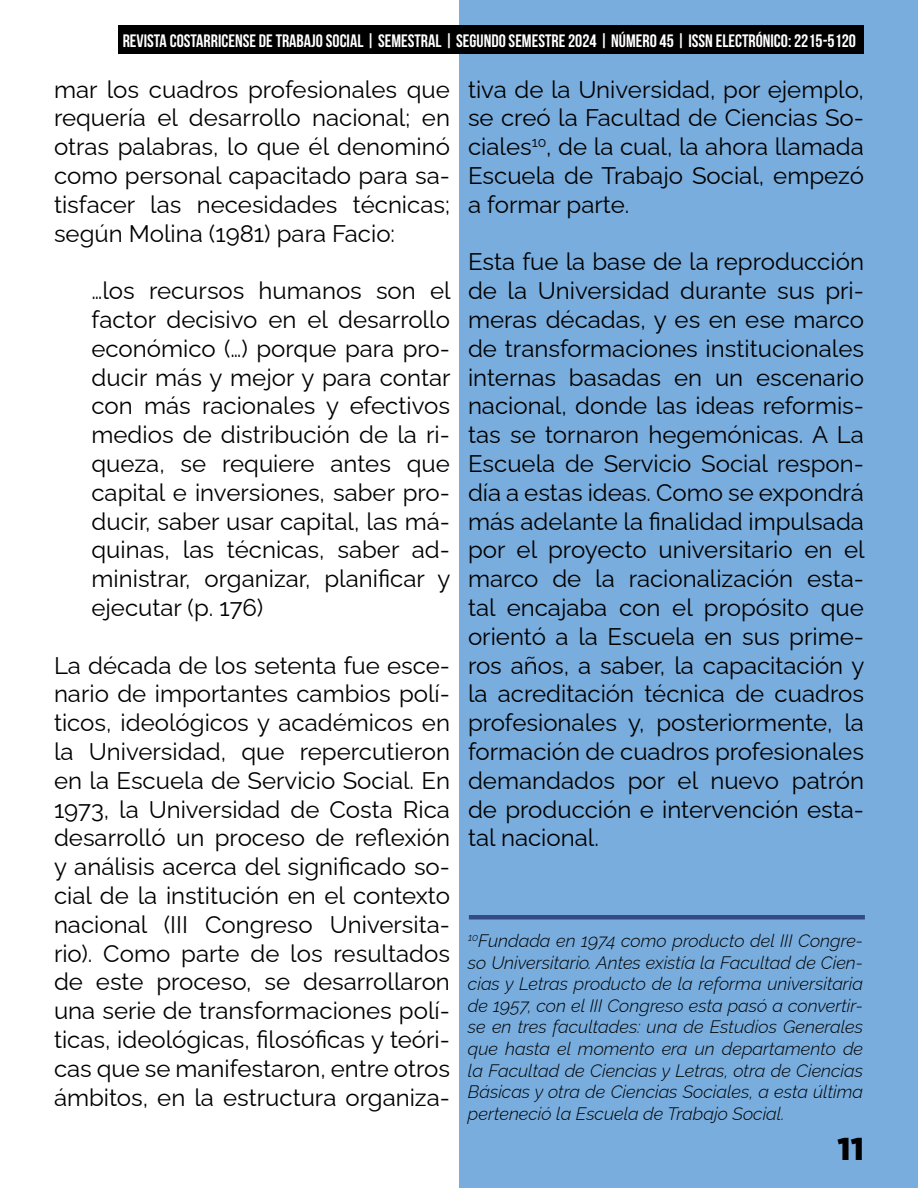
<style>
.page{position:relative;width:918px;height:1188px;background:#fff}
.page>*{position:absolute;margin:0;border:0;box-sizing:border-box;transform-origin:0 0}
.t1{font:900 31.5px "Gotham";color:#000}
.t2{font:24px/28.8px "Raleway";color:#000;text-align:justify}
.t3{font:italic 300 18px/21.6px "Raleway";color:#000;text-align:justify}
.t4{font:18px "Bebas Neue";color:#fff}
</style>
<div class="page">
<div style="left:459px;top:0;width:459px;height:1188px;background:#78adde"></div>
<div style="left:118px;top:26px;width:746px;height:28px;background:#000"></div>
<div style="left:469px;top:915px;width:396px;height:5px;background:#354987"></div>
<p class="t4" style="left:123px;top:30px;width:735px">REVISTA COSTARRICENSE DE TRABAJO SOCIAL | SEMESTRAL | SEGUNDO SEMESTRE 2024 | NÚMERO 45 | ISSN ELECTRÓNICO: 2215-5120</p>
<p class="t2" style="left:54px;top:72px;width:398px">mar los cuadros profesionales que requería el desarrollo nacional; en otras palabras, lo que él denominó como personal capacitado para sa&shy;tisfacer las necesidades técnicas; según Molina (1981) para Facio:</p>
<p class="t2" style="left:91px;top:274px;width:361px">…los recursos humanos son el factor decisivo en el desarrollo económico (…) porque para pro&shy;ducir más y mejor y para contar con más racionales y efectivos medios de distribución de la ri&shy;queza, se requiere antes que capital e inversiones, saber pro&shy;ducir, saber usar capital, las má&shy;quinas, las técnicas, saber ad&shy;ministrar, organizar, planificar y ejecutar (p. 176)</p>
<p class="t2" style="left:54px;top:648px;width:398px">La década de los setenta fue esce&shy;nario de importantes cambios polí&shy;ticos, ideológicos y académicos en la Universidad, que repercutieron en la Escuela de Servicio Social. En 1973, la Universidad de Costa Rica desarrolló un proceso de reflexión y análisis acerca del significado so&shy;cial de la institución en el contexto nacional (III Congreso Universita&shy;rio). Como parte de los resultados de este proceso, se desarrollaron una serie de transformaciones polí&shy;ticas, ideológicas, filosóficas y teóri&shy;cas que se manifestaron, entre otros ámbitos, en la estructura organiza-</p>
<p class="t2" style="left:468px;top:72px;width:398px">tiva de la Universidad, por ejemplo, se creó la Facultad de Ciencias So&shy;ciales<sup>10</sup>, de la cual, la ahora llamada Escuela de Trabajo Social, empezó a formar parte.</p>
<p class="t2" style="left:468px;top:245px;width:398px">Esta fue la base de la reproducción de la Universidad durante sus pri&shy;meras décadas, y es en ese marco de transformaciones institucionales internas basadas en un escenario nacional, donde las ideas reformis&shy;tas se tornaron hegemónicas. A La Escuela de Servicio Social respon&shy;día a estas ideas. Como se expondrá más adelante la finalidad impulsada por el proyecto universitario en el marco de la racionalización esta&shy;tal encajaba con el propósito que orientó a la Escuela en sus prime&shy;ros años, a saber, la capacitación y la acreditación técnica de cuadros profesionales y, posteriormente, la formación de cuadros profesionales demandados por el nuevo patrón de producción e intervención esta&shy;tal nacional.</p>
<p class="t3" style="left:468px;top:928px;width:397px"><sup>10</sup>Fundada en 1974 como producto del III Congre&shy;so Universitario. Antes existía la Facultad de Cien&shy;cias y Letras producto de la reforma universitaria de 1957, con el III Congreso esta pasó a convertir&shy;se en tres facultades: una de Estudios Generales que hasta el momento era un departamento de la Facultad de Ciencias y Letras, otra de Ciencias Básicas y otra de Ciencias Sociales, a esta última perteneció la Escuela de Trabajo Social.</p>
<h1 class="t1" style="left:837px;top:1131px;width:28px">11</h1>
</div>
